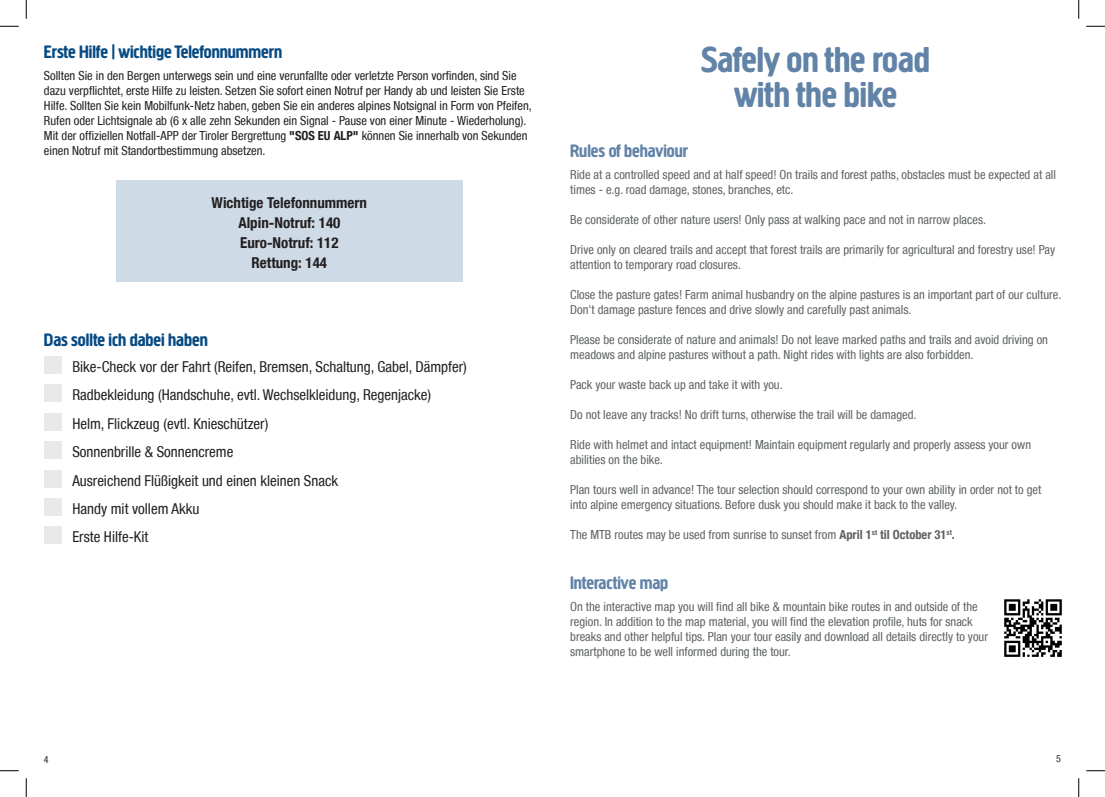
<style>
.page{position:relative;width:1105px;height:797px;background:#fff}
.page>*{position:absolute;margin:0;border:0;box-sizing:border-box;transform-origin:0 0}
.Ü1{font:700 37.5px "Creighton Pro";color:#6183a7}
.Ü1-2{font:700 18.75px "Creighton Pro";color:#084b83}
.Ü1-3{font:700 18.75px "Creighton Pro";color:#6183a7}
.Auflistung{font:condensed 15px "Helvetica Neue LT";color:#231f20}
.Text_DE{font:700 condensed 15px "Helvetica Neue LT";color:#231f20}
.Text_DE-2{font:condensed 12.5px/15px "Helvetica Neue LT";color:#5e6262}
.Text_DE-3{font:condensed 12.5px/15px "Helvetica Neue LT";color:#231f20}
.Text_DE-4{font:condensed 10px "Helvetica Neue LT";color:#202c30}
.s1{font-weight:700}
</style>
<div class="page">
<div style="left:116px;top:180px;width:346px;height:102px;background:#cedbe6"></div>
<div style="left:44px;top:356px;width:18px;height:18px;background:#e9e9e9"></div>
<div style="left:44px;top:384px;width:18px;height:18px;background:#e9e9e9"></div>
<div style="left:44px;top:413px;width:18px;height:17px;background:#e9e9e9"></div>
<div style="left:44px;top:441px;width:18px;height:18px;background:#e9e9e9"></div>
<div style="left:44px;top:469px;width:18px;height:18px;background:#e9e9e9"></div>
<div style="left:44px;top:498px;width:18px;height:18px;background:#e9e9e9"></div>
<div style="left:44px;top:526px;width:18px;height:18px;background:#e9e9e9"></div>
<img style="left:1004px;top:599px;width:58px;height:58px">
<svg style="left:0;top:25px;width:19px;height:2px"></svg>
<svg style="left:1086px;top:25px;width:19px;height:2px"></svg>
<svg style="left:0;top:770px;width:19px;height:1px"></svg>
<svg style="left:1086px;top:770px;width:19px;height:1px"></svg>
<svg style="left:25px;top:0;width:2px;height:19px"></svg>
<svg style="left:25px;top:778px;width:2px;height:19px"></svg>
<svg style="left:1078px;top:0;width:1px;height:19px"></svg>
<svg style="left:1078px;top:778px;width:1px;height:19px"></svg>
<p class="Ü1-2" style="left:44px;top:41px;width:240px">Erste Hilfe | wichtige Telefonnummern</p>
<p class="Text_DE-3" style="left:44px;top:68px;width:489px">Sollten Sie in den Bergen unterwegs sein und eine verunfallte oder verletzte Person vorfinden, sind Sie dazu verpflichtet, erste Hilfe zu leisten. Setzen Sie sofort einen Notruf per Handy ab und leisten Sie Erste Hilfe. Sollten Sie kein Mobilfunk-Netz haben, geben Sie ein anderes alpines Notsignal in Form von Pfeifen, Rufen oder Lichtsignale ab (6 x alle zehn Sekunden ein Signal - Pause von einer Minute - Wiederholung).</p>
<p class="Text_DE-3" style="left:44px;top:128px;width:485px">Mit der offiziellen Notfall-APP der Tiroler Bergrettung <span class="s1">"SOS EU ALP"</span> können Sie innerhalb von Sekunden einen Notruf mit Standortbestimmung absetzen.</p>
<p class="Text_DE" style="left:212px;top:194px;width:157px">Wichtige Telefonnummern</p>
<p class="Text_DE" style="left:238px;top:214px;width:104px">Alpin-Notruf: 140</p>
<p class="Text_DE" style="left:240px;top:234px;width:100px">Euro-Notruf: 112</p>
<p class="Text_DE" style="left:252px;top:254px;width:77px">Rettung: 144</p>
<p class="Ü1-2" style="left:44px;top:328px;width:165px">Das sollte ich dabei haben</p>
<p class="Auflistung" style="left:72px;top:358px;width:396px">Bike-Check vor der Fahrt (Reifen, Bremsen, Schaltung, Gabel, Dämpfer)</p>
<p class="Auflistung" style="left:72px;top:386px;width:360px">Radbekleidung (Handschuhe, evtl. Wechselkleidung, Regenjacke)</p>
<p class="Auflistung" style="left:72px;top:415px;width:198px">Helm, Flickzeug (evtl. Knieschützer)</p>
<p class="Auflistung" style="left:72px;top:443px;width:163px">Sonnenbrille &amp; Sonnencreme</p>
<p class="Auflistung" style="left:72px;top:471px;width:267px">Ausreichend Flüßigkeit und einen kleinen Snack</p>
<p class="Auflistung" style="left:72px;top:500px;width:128px">Handy mit vollem Akku</p>
<p class="Auflistung" style="left:72px;top:528px;width:78px">Erste Hilfe-Kit</p>
<p class="Ü1" style="left:701px;top:38px;width:230px">Safely on the road</p>
<p class="Ü1" style="left:734px;top:73px;width:165px">with the bike</p>
<p class="Ü1-3" style="left:570px;top:139px;width:119px">Rules of behaviour</p>
<p class="Text_DE-2" style="left:570px;top:167px;width:487px">Ride at a controlled speed and at half speed! On trails and forest paths, obstacles must be expected at all times - e.g. road damage, stones, branches, etc.</p>
<p class="Text_DE-2" style="left:570px;top:212px;width:417px">Be considerate of other nature users! Only pass at walking pace and not in narrow places.</p>
<p class="Text_DE-2" style="left:570px;top:242px;width:486px">Drive only on cleared trails and accept that forest trails are primarily for agricultural and forestry use! Pay attention to temporary road closures.</p>
<p class="Text_DE-2" style="left:570px;top:287px;width:493px">Close the pasture gates! Farm animal husbandry on the alpine pastures is an important part of our culture.<br>Don't damage pasture fences and drive slowly and carefully past animals.</p>
<p class="Text_DE-2" style="left:570px;top:332px;width:479px">Please be considerate of nature and animals! Do not leave marked paths and trails and avoid driving on meadows and alpine pastures without a path. Night rides with lights are also forbidden.</p>
<p class="Text_DE-2" style="left:570px;top:377px;width:214px">Pack your waste back up and take it with you.</p>
<p class="Text_DE-2" style="left:570px;top:407px;width:348px">Do not leave any tracks! No drift turns, otherwise the trail will be damaged.</p>
<p class="Text_DE-2" style="left:570px;top:437px;width:462px">Ride with helmet and intact equipment! Maintain equipment regularly and properly assess your own abilities on the bike.</p>
<p class="Text_DE-2" style="left:570px;top:482px;width:473px">Plan tours well in advance! The tour selection should correspond to your own ability in order not to get into alpine emergency situations. Before dusk you should make it back to the valley.</p>
<p class="Text_DE-2" style="left:570px;top:527px;width:386px">The MTB routes may be used from sunrise to sunset from <span class="s1">April 1</span><sup>st</sup> <span class="s1">til October 31</span><sup>st</sup><span class="s1">.</span></p>
<p class="Ü1-3" style="left:570px;top:571px;width:100px">Interactive map</p>
<p class="Text_DE-2" style="left:570px;top:599px;width:419px">On the interactive map you will find all bike &amp; mountain bike routes in and outside of the region. In addition to the map material, you will find the elevation profile, huts for snack breaks and other helpful tips. Plan your tour easily and download all details directly to your smartphone to be well informed during the tour.</p>
<p class="Text_DE-4" style="left:44px;top:753px;width:6px">4</p>
<p class="Text_DE-4" style="left:1056px;top:753px;width:6px">5</p>
</div>
